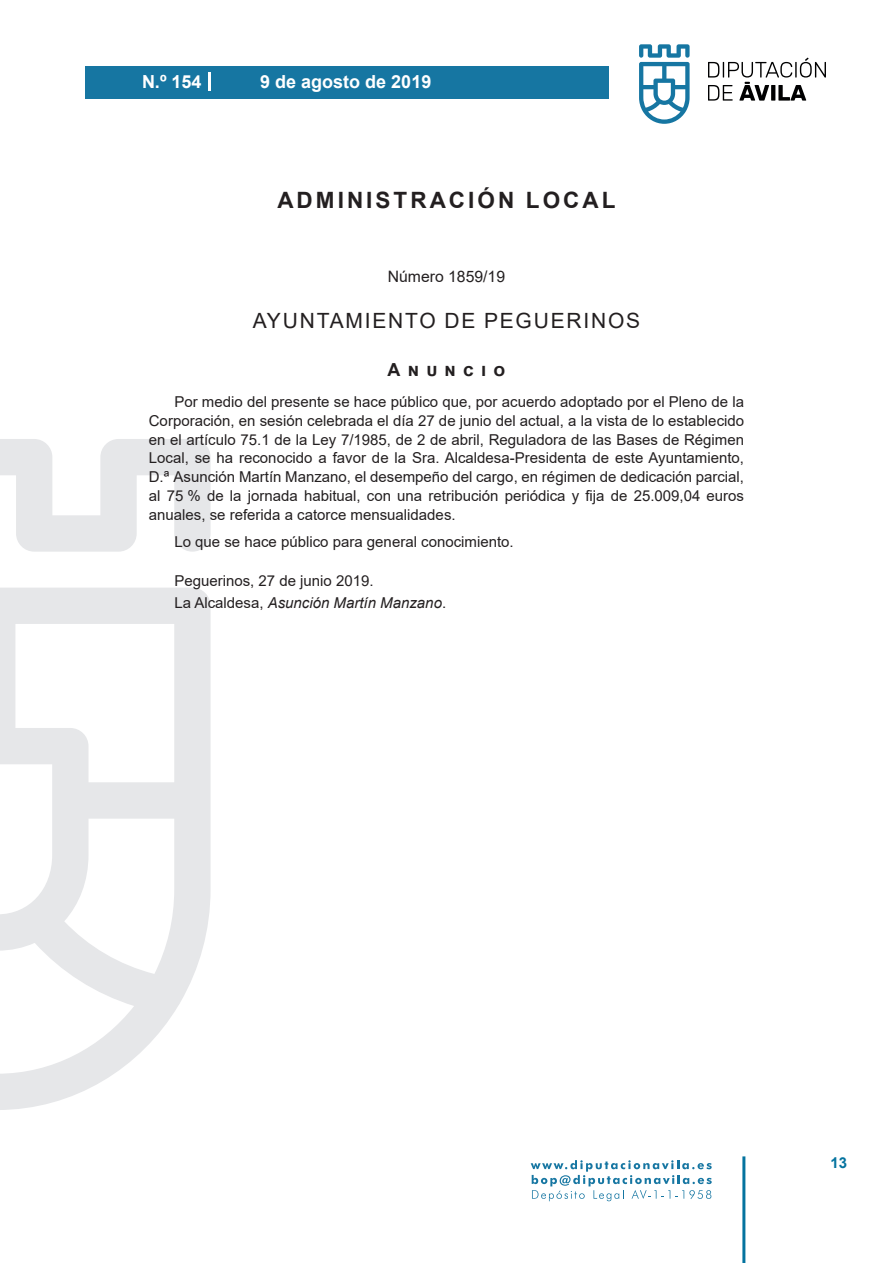
<style>
.page{position:relative;width:893px;height:1263px;background:#fff}
.page>*{position:absolute;margin:0;border:0;box-sizing:border-box;transform-origin:0 0}
.h1__secion{font:700 22.5px "Arial";letter-spacing:.135em;color:#231f20}
.h2__organismo{font:21px "Arial";letter-spacing:.085em;color:#231f20}
.t1{font:700 18px "Arial";color:#fff}
.anuncio{font:700 18px "Arial";color:#231f20}
.numero{font:15.75px "Arial";color:#231f20}
.texto_normal{font:15px/18.8px "Arial";color:#231f20;text-align:justify}
.firma{font:italic 15px "Arial";color:#231f20}
.fecha{font:15px "Arial";color:#231f20}
.t2{font:700 15px "Arial";color:#04739f}
.s1{font-style:normal}
</style>
<div class="page">
<svg style="left:531px;top:1160px;width:181px;height:41px"></svg>
<div style="left:85px;top:66px;width:523px;height:33px;background:#1676a2"></div>
<svg style="left:639px;top:44px;width:51px;height:80px"></svg>
<svg style="left:708px;top:58px;width:118px;height:43px"></svg>
<hr style="left:742px;top:1156px;width:3px;height:107px;background:#04739f">
<svg style="left:208px;top:72px;width:2px;height:18px"></svg>
<svg style="left:0;top:439px;width:211px;height:671px"></svg>
<p class="t1" style="left:142px;top:69px;width:61px">N.º 154</p>
<p class="t1" style="left:260px;top:69px;width:173px">9 de agosto de 2019</p>
<p class="h1__secion" style="left:277px;top:184px;width:340px">ADMINISTRACIÓN LOCAL</p>
<p class="numero" style="left:388px;top:266px;width:119px">Número 1859/19</p>
<p class="h2__organismo" style="left:253px;top:307px;width:389px">AYUNTAMIENTO DE PEGUERINOS</p>
<p class="anuncio" style="left:388px;top:356px;width:119px">Anuncio</p>
<p class="texto_normal" style="left:149px;top:392px;width:597px;text-indent:26px">Por medio del presente se hace público que, por acuerdo adoptado por el Pleno de la Corporación, en sesión celebrada el día 27 de junio del actual, a la vista de lo establecido en el artículo 75.1 de la Ley 7/1985, de 2 de abril, Reguladora de las Bases de Régimen Local, se ha reconocido a favor de la Sra. Alcaldesa-Presidenta de este Ayuntamiento, D.ª Asunción Martín Manzano, el desempeño del cargo, en régimen de dedicación parcial, al 75 % de la jornada habitual, con una retribución periódica y fija de 25.009,04 euros anuales, se referida a catorce mensualidades.</p>
<p class="texto_normal" style="left:174px;top:532px;width:341px">Lo que se hace público para general conocimiento.</p>
<p class="fecha" style="left:174px;top:570px;width:201px">Peguerinos, 27 de junio 2019.</p>
<p class="firma" style="left:174px;top:593px;width:273px"><span class="s1">La Alcaldesa,</span> Asunción Martín Manzano<span class="s1">.</span></p>
<p class="t2" style="left:831px;top:1152px;width:18px">13</p>
</div>
